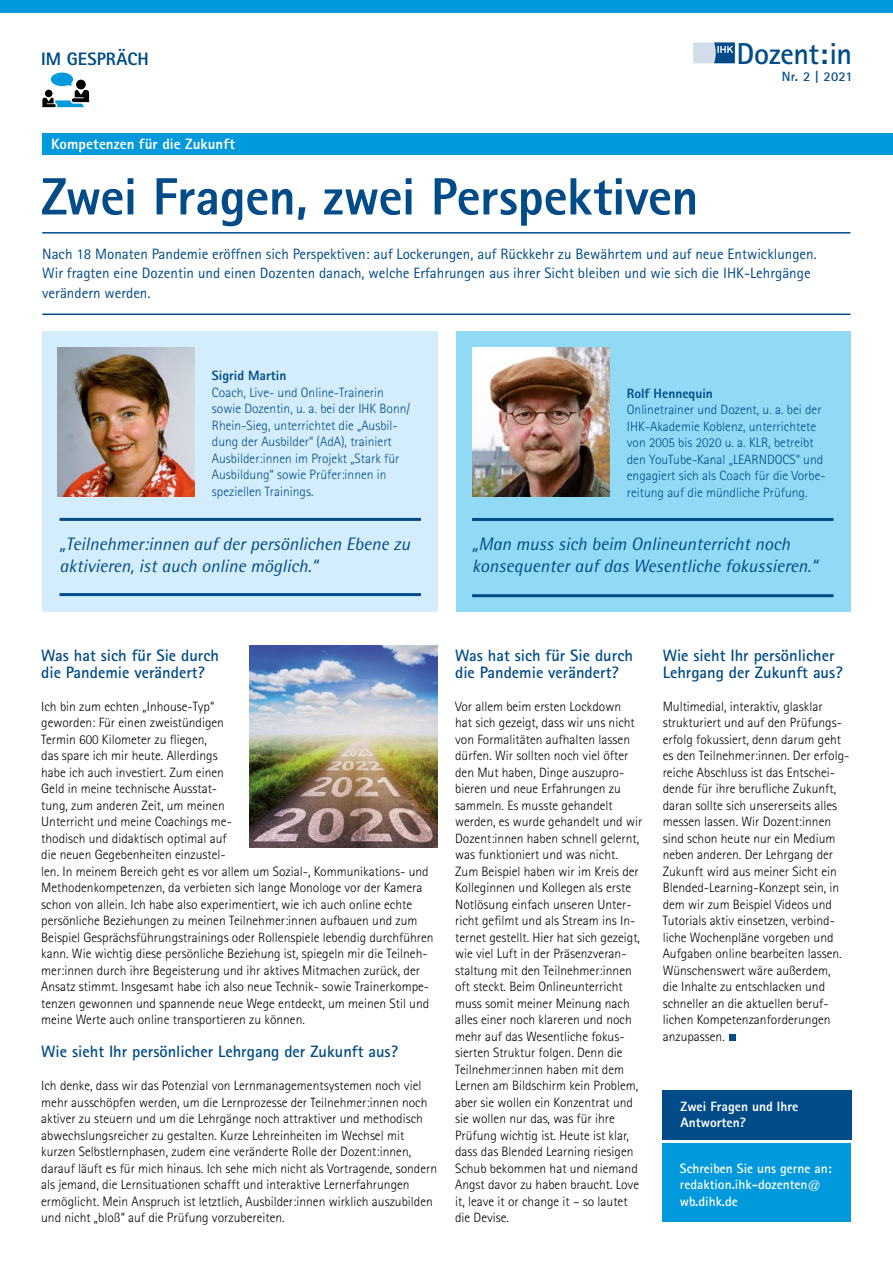
<style>
.page{position:relative;width:893px;height:1263px;background:#fff}
.page>*{position:absolute;margin:0;border:0;box-sizing:border-box;transform-origin:0 0}
.t1{font:800 52.5px "Rotis Sans Serif";letter-spacing:-.01em;color:#004b88}
.t2{font:700 30.3px "Rotis Sans Serif";letter-spacing:-.015em;color:#004b88}
.t3{font:italic 18px/22.5px "Rotis Semi Sans";color:#004b88}
.t4{font:800 18px "Rotis Sans Serif";letter-spacing:.01em;color:#004b88}
.t5{font:700 16.5px/16.5px "Rotis Sans Serif";color:#004b88}
.t6{font:15px/19.5px "Rotis Sans Serif";color:#004b88}
.t7{font:800 15px "Rotis Sans Serif";letter-spacing:.005em;color:#fff}
.t8{font:300 13.5px/16.5px "Rotis Sans Serif";color:#000}
.t9{font:300 13.5px/16.5px "Rotis Sans Serif";color:#004b88}
.t10{font:700 13.5px/16.5px "Rotis Sans Serif";color:#fff}
.t11{font:800 13.5px/16.5px "Rotis Sans Serif";color:#fff}
.t12{font:800 13.5px "Rotis Sans Serif";color:#004b88}
.t13{font:700 13.5px "Rotis Sans Serif";letter-spacing:.02em;color:#004b88}
</style>
<div class="page">
<div style="left:0;top:0;width:893px;height:13px;background:#0099db"></div>
<div style="left:43px;top:133px;width:807px;height:22px;background:#0099db"></div>
<svg style="left:693px;top:42px;width:42px;height:21px"></svg>
<svg style="left:42px;top:73px;width:47px;height:34px"></svg>
<hr style="left:42px;top:313px;width:808px;height:2px;background:#004b88">
<hr style="left:42px;top:232px;width:808px;height:2px;background:#004b88">
<div style="left:450px;top:133px;width:443px;height:22px;background:#0099db"></div>
<div style="left:43px;top:331px;width:395px;height:281px;background:#d4edfc"></div>
<img style="left:58px;top:348px;width:137px;height:148px">
<hr style="left:60px;top:518px;width:361px;height:3px;background:#004b88">
<hr style="left:60px;top:593px;width:361px;height:3px;background:#004b88">
<div style="left:456px;top:331px;width:394px;height:281px;background:#91daf6"></div>
<img style="left:472px;top:348px;width:137px;height:148px">
<hr style="left:472px;top:518px;width:361px;height:3px;background:#004b88">
<hr style="left:472px;top:594px;width:361px;height:3px;background:#004b88">
<div style="left:729px;top:1034px;width:6px;height:7px;background:#004b88"></div>
<div style="left:662px;top:1090px;width:189px;height:50px;background:#004b88"></div>
<div style="left:662px;top:1143px;width:188px;height:79px;background:#0099db"></div>
<img style="left:249px;top:645px;width:188px;height:202px">
<h3 class="t4" style="left:41px;top:47px;width:109px">IM GESPRÄCH</h3>
<p class="t7" style="left:51px;top:134px;width:185px">Kompetenzen für die Zukunft</p>
<h1 class="t1" style="left:41px;top:163px;width:659px">Zwei Fragen, zwei Perspektiven</h1>
<h2 class="t2" style="left:736px;top:34px;width:117px">Dozent:in</h2>
<p class="t13" style="left:782px;top:68px;width:73px">Nr. 2 | 2021</p>
<p class="t6" style="left:42px;top:244px;width:776px">Nach 18 Monaten Pandemie eröffnen sich Perspektiven: auf Lockerungen, auf Rückkehr zu Bewährtem und auf neue Entwicklungen.<br>Wir fragten eine Dozentin und einen Dozenten danach, welche Erfahrungen aus ihrer Sicht bleiben und wie sich die IHK-Lehrgänge verändern werden.</p>
<p class="t12" style="left:212px;top:367px;width:76px">Sigrid Martin</p>
<p class="t9" style="left:212px;top:384px;width:200px">Coach, Live- und Online-Trainerin sowie Dozentin, u. a. bei der IHK Bonn/ Rhein-Sieg, unterrichtet die „Ausbil&shy;dung der Ausbilder“ (AdA), trainiert Ausbilder:innen im Projekt „Stark für Ausbildung“ sowie Prüfer:innen in speziellen Trainings.</p>
<h3 class="t3" style="left:60px;top:532px;width:352px">„Teilnehmer:innen auf der persönlichen Ebene zu aktivieren, ist auch online möglich.“</h3>
<p class="t12" style="left:627px;top:384px;width:88px">Rolf Hennequin</p>
<p class="t9" style="left:627px;top:401px;width:200px">Onlinetrainer und Dozent, u. a. bei der IHK-Akademie Koblenz, unterrichtete von 2005 bis 2020 u. a. KLR, betreibt den YouTube-Kanal „LEARNDOCS“ und engagiert sich als Coach für die Vorbe&shy;reitung auf die mündliche Prüfung.</p>
<h3 class="t3" style="left:472px;top:532px;width:347px">„Man muss sich beim Onlineunterricht noch konsequenter auf das Wesentliche fokussieren.“</h3>
<p class="t5" style="left:41px;top:647px;width:179px">Was hat sich für Sie durch die Pandemie verändert?</p>
<p class="t8" style="left:41px;top:698px;width:394px">Ich bin zum echten „Inhouse-Typ“<br>geworden: Für einen zweistündigen<br>Termin 600 Kilometer zu fliegen,<br>das spare ich mir heute. Allerdings<br>habe ich auch investiert. Zum einen<br>Geld in meine technische Ausstat-<br>tung, zum anderen Zeit, um meinen<br>Unterricht und meine Coachings me-<br>thodisch und didaktisch optimal auf<br>die neuen Gegebenheiten einzustel-<br>len. In meinem Bereich geht es vor allem um Sozial-, Kommunikations- und Methodenkompetenzen, da verbieten sich lange Monologe vor der Kamera schon von allein. Ich habe also experimentiert, wie ich auch online echte persönliche Beziehungen zu meinen Teilnehmer:innen aufbauen und zum Beispiel Gesprächsführungstrainings oder Rollenspiele lebendig durchführen kann. Wie wichtig diese persönliche Beziehung ist, spiegeln mir die Teilneh&shy;mer:innen durch ihre Begeisterung und ihr aktives Mitmachen zurück, der Ansatz stimmt. Insgesamt habe ich also neue Technik- sowie Trainerkompe&shy;tenzen gewonnen und spannende neue Wege entdeckt, um meinen Stil und meine Werte auch online transportieren zu können.</p>
<p class="t5" style="left:41px;top:1043px;width:358px">Wie sieht Ihr persönlicher Lehrgang der Zukunft aus?</p>
<p class="t8" style="left:41px;top:1077px;width:397px">Ich denke, dass wir das Potenzial von Lernmanagementsystemen noch viel mehr ausschöpfen werden, um die Lernprozesse der Teilnehmer:innen noch aktiver zu steuern und um die Lehrgänge noch attraktiver und methodisch abwechslungsreicher zu gestalten. Kurze Lehreinheiten im Wechsel mit kurzen Selbstlernphasen, zudem eine veränderte Rolle der Dozent:innen, darauf läuft es für mich hinaus. Ich sehe mich nicht als Vortragende, sondern als jemand, die Lernsituationen schafft und interaktive Lernerfahrungen ermöglicht. Mein Anspruch ist letztlich, Ausbilder:innen wirklich auszubilden und nicht „bloß“ auf die Prüfung vorzubereiten.</p>
<p class="t5" style="left:455px;top:647px;width:179px">Was hat sich für Sie durch die Pandemie verändert?</p>
<p class="t8" style="left:455px;top:698px;width:189px">Vor allem beim ersten Lockdown<br>hat sich gezeigt, dass wir uns nicht von Formalitäten aufhalten lassen dürfen. Wir sollten noch viel öfter den Mut haben, Dinge auszupro&shy;bieren und neue Erfahrungen zu sammeln. Es musste gehandelt werden, es wurde gehandelt und wir Dozent:innen haben schnell gelernt, was funktioniert und was nicht.<br>Zum Beispiel haben wir im Kreis der Kolleginnen und Kollegen als erste Notlösung einfach unseren Unter&shy;richt gefilmt und als Stream ins In&shy;ternet gestellt. Hier hat sich gezeigt, wie viel Luft in der Präsenzveran&shy;staltung mit den Teilnehmer:innen oft steckt. Beim Onlineunterricht muss somit meiner Meinung nach alles einer noch klareren und noch mehr auf das Wesentliche fokus&shy;sierten Struktur folgen. Denn die Teilnehmer:innen haben mit dem Lernen am Bildschirm kein Problem, aber sie wollen ein Konzentrat und sie wollen nur das, was für ihre Prüfung wichtig ist. Heute ist klar, dass das Blended Learning riesigen Schub bekommen hat und niemand Angst davor zu haben braucht. Love it, leave it or change it – so lautet die Devise.</p>
<p class="t5" style="left:663px;top:647px;width:181px">Wie sieht Ihr persönlicher<br>Lehrgang der Zukunft aus?</p>
<p class="t8" style="left:663px;top:698px;width:188px">Multimedial, interaktiv, glasklar strukturiert und auf den Prüfungs&shy;erfolg fokussiert, denn darum geht es den Teilnehmer:innen. Der erfolg&shy;reiche Abschluss ist das Entschei&shy;dende für ihre berufliche Zukunft, daran sollte sich unsererseits alles messen lassen. Wir Dozent:innen sind schon heute nur ein Medium neben anderen. Der Lehrgang der Zukunft wird aus meiner Sicht ein Blended-Learning-Konzept sein, in dem wir zum Beispiel Videos und Tutorials aktiv einsetzen, verbind&shy;liche Wochenpläne vorgeben und Aufgaben online bearbeiten lassen.<br>Wünschenswert wäre außerdem,<br>die Inhalte zu entschlacken und schneller an die aktuellen beruf&shy;lichen Kompetenzanforderungen anzupassen.</p>
<p class="t11" style="left:681px;top:1097px;width:119px">Zwei Fragen und Ihre<br>Antworten?</p>
<p class="t10" style="left:680px;top:1159px;width:153px">Schreiben Sie uns gerne an: redaktion.ihk-dozenten@ wb.dihk.de</p>
</div>
